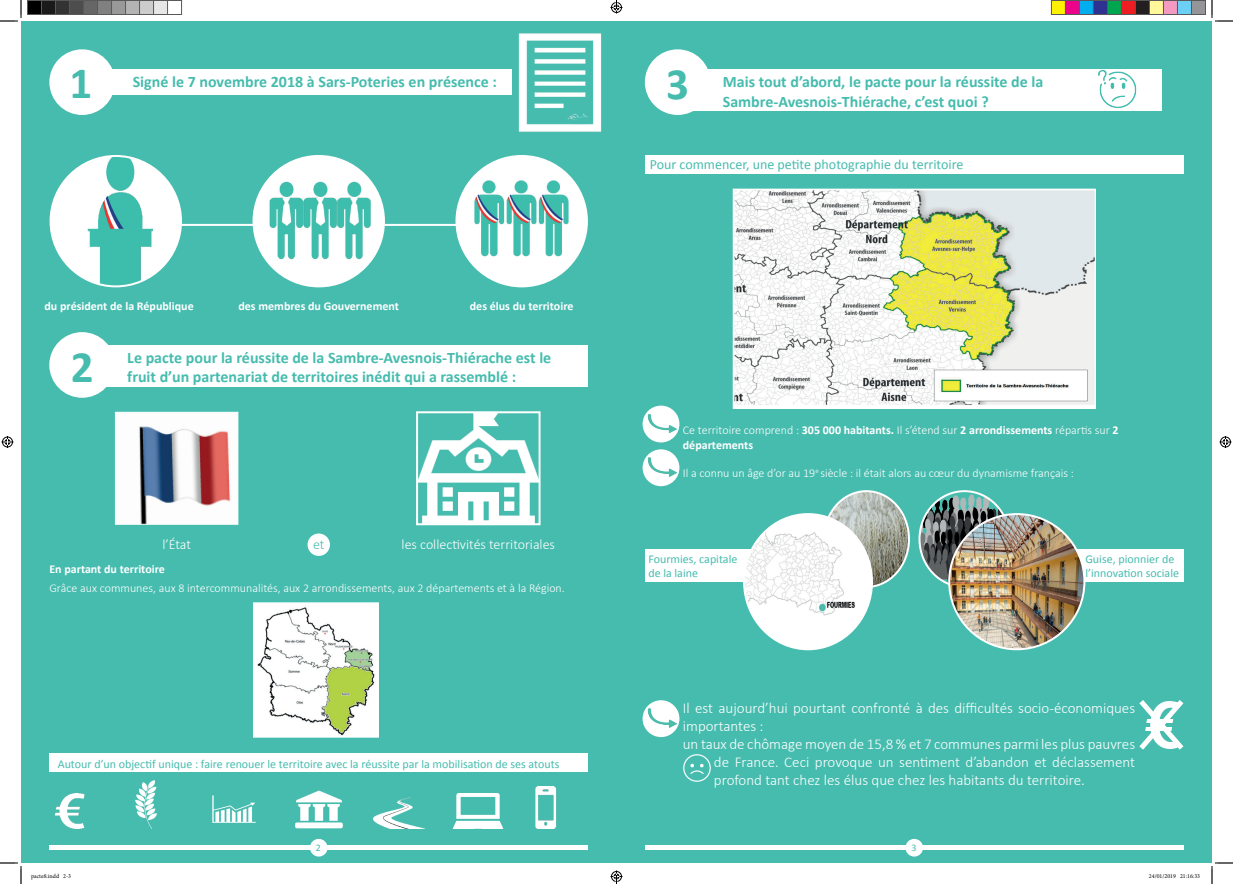
<style>
.page{position:relative;width:1233px;height:884px;background:#fff}
.page>*{position:absolute;margin:0;border:0;box-sizing:border-box;transform-origin:0 0}
.t1{font:700 45px "Calibri";color:#46bcae}
.t2{font:700 16px/19.2px "Calibri";color:#46bcae}
.t3{font:300 15px "Calibri";color:#fff}
.t4{font:14px "Calibri";color:#46bcae}
.t5{font:300 14px "Calibri";color:#fff}
.t6{font:300 14px "Calibri";color:#46bcae}
.t7{font:700 12px/14.4px "Calibri";color:#fff}
.t8{font:300 12px "Calibri";color:#fff}
.t9{font:12px/14.4px "Calibri";color:#46bcae}
.t10{font:10px "Calibri";color:#46bcae}
.t11{font:6px "Minion Pro";color:#000}
.s1{font-weight:300}
</style>
<div class="page">
<div style="left:21px;top:21px;width:1191px;height:842px;background:#46bcae"></div>
<div style="left:108px;top:69px;width:403px;height:26px;background:#fff"></div>
<div style="left:107px;top:345px;width:481px;height:41px;background:#fff"></div>
<img style="left:829px;top:491px;width:80px;height:96px">
<div style="left:307px;top:533px;width:23px;height:23px;background:#fff;border-radius:50%"></div>
<div style="left:692px;top:69px;width:469px;height:42px;background:#fff"></div>
<img style="left:683px;top:754px;width:28px;height:28px">
<div style="left:642px;top:406px;width:37px;height:36px;background:#fff;border-radius:50%"></div>
<div style="left:642px;top:449px;width:37px;height:37px;background:#fff;border-radius:50%"></div>
<img style="left:645px;top:455px;width:32px;height:26px">
<div style="left:645px;top:549px;width:110px;height:33px;background:#fff"></div>
<div style="left:1056px;top:549px;width:127px;height:33px;background:#fff"></div>
<div style="left:49px;top:49px;width:66px;height:66px;background:#fff;border-radius:50%"></div>
<div style="left:49px;top:332px;width:66px;height:66px;background:#fff;border-radius:50%"></div>
<img style="left:921px;top:491px;width:87px;height:94px">
<svg style="left:1139px;top:700px;width:45px;height:50px"></svg>
<div style="left:645px;top:155px;width:538px;height:18px;background:#fff"></div>
<div style="left:645px;top:49px;width:65px;height:66px;background:#fff;border-radius:50%"></div>
<div style="left:49px;top:754px;width:539px;height:18px;background:#fff"></div>
<img style="left:1098px;top:69px;width:39px;height:39px">
<hr style="left:49px;top:846px;width:539px;height:4px;background:#fff">
<div style="left:310px;top:839px;width:17px;height:17px;background:#fff;border-radius:50%"></div>
<hr style="left:645px;top:846px;width:538px;height:4px;background:#fff">
<div style="left:905px;top:839px;width:18px;height:17px;background:#fff;border-radius:50%"></div>
<img style="left:117px;top:414px;width:119px;height:109px">
<div style="left:115px;top:412px;width:123px;height:113px;border:1px solid #fff"></div>
<img style="left:419px;top:414px;width:118px;height:108px">
<div style="left:416px;top:411px;width:124px;height:114px;border:2px solid #fff"></div>
<img style="left:734px;top:191px;width:359px;height:216px">
<div style="left:732px;top:189px;width:363px;height:220px;border:1px solid #fff"></div>
<div style="left:744px;top:514px;width:128px;height:135px;background:#fff;border-radius:50%"></div>
<img style="left:744px;top:514px;width:128px;height:114px">
<img style="left:949px;top:514px;width:135px;height:135px;border-radius:68px">
<img style="left:51px;top:156px;width:130px;height:130px;border-radius:65px">
<img style="left:456px;top:156px;width:131px;height:130px;border-radius:65px">
<img style="left:253px;top:156px;width:131px;height:130px;border-radius:65px">
<hr style="left:181px;top:224px;width:72px;height:2px;background:#fff">
<hr style="left:384px;top:224px;width:72px;height:2px;background:#fff">
<img style="left:54px;top:794px;width:31px;height:34px">
<img style="left:535px;top:786px;width:22px;height:42px">
<img style="left:453px;top:793px;width:50px;height:35px">
<img style="left:373px;top:797px;width:49px;height:31px">
<img style="left:295px;top:790px;width:48px;height:38px">
<img style="left:212px;top:795px;width:44px;height:28px">
<img style="left:135px;top:781px;width:22px;height:47px">
<img style="left:645px;top:411px;width:32px;height:26px">
<img style="left:518px;top:33px;width:84px;height:99px">
<div style="left:642px;top:700px;width:37px;height:37px;background:#fff;border-radius:50%"></div>
<img style="left:645px;top:706px;width:32px;height:25px">
<img style="left:253px;top:603px;width:126px;height:134px">
<svg style="left:0;top:0;width:22px;height:22px"></svg>
<svg style="left:0;top:862px;width:22px;height:22px"></svg>
<svg style="left:1211px;top:0;width:22px;height:22px"></svg>
<svg style="left:1211px;top:862px;width:22px;height:22px"></svg>
<svg style="left:2px;top:436px;width:12px;height:12px"></svg>
<svg style="left:1219px;top:436px;width:12px;height:12px"></svg>
<div style="left:28px;top:0;width:13px;height:14px;background:#000"></div>
<div style="left:27px;top:0;width:15px;height:15px;border:1px solid #595959"></div>
<div style="left:42px;top:0;width:14px;height:14px;background:#1a1a1a"></div>
<div style="left:41px;top:0;width:15px;height:15px;border:1px solid #595959"></div>
<div style="left:56px;top:0;width:14px;height:14px;background:#333"></div>
<div style="left:55px;top:0;width:15px;height:15px;border:1px solid #595959"></div>
<div style="left:70px;top:0;width:14px;height:14px;background:#4d4d4d"></div>
<div style="left:69px;top:0;width:15px;height:15px;border:1px solid #595959"></div>
<div style="left:84px;top:0;width:13px;height:14px;background:#666"></div>
<div style="left:83px;top:0;width:15px;height:15px;border:1px solid #595959"></div>
<div style="left:98px;top:0;width:14px;height:14px;background:#808080"></div>
<div style="left:97px;top:0;width:15px;height:15px;border:1px solid #595959"></div>
<div style="left:112px;top:0;width:13px;height:14px;background:#999"></div>
<div style="left:111px;top:0;width:15px;height:15px;border:1px solid #595959"></div>
<div style="left:126px;top:0;width:14px;height:14px;background:#b3b3b3"></div>
<div style="left:125px;top:0;width:15px;height:15px;border:1px solid #595959"></div>
<div style="left:140px;top:0;width:14px;height:14px;background:#ccc"></div>
<div style="left:139px;top:0;width:15px;height:15px;border:1px solid #595959"></div>
<div style="left:154px;top:0;width:13px;height:14px;background:#e6e6e6"></div>
<div style="left:153px;top:0;width:15px;height:15px;border:1px solid #595959"></div>
<div style="left:167px;top:0;width:15px;height:15px;border:1px solid #595959"></div>
<div style="left:1051px;top:0;width:14px;height:14px;background:#fff101"></div>
<div style="left:1051px;top:0;width:15px;height:15px;border:1px solid #595959"></div>
<div style="left:1065px;top:0;width:14px;height:14px;background:#ed028c"></div>
<div style="left:1065px;top:0;width:15px;height:15px;border:1px solid #595959"></div>
<div style="left:1079px;top:0;width:14px;height:14px;background:#00aeef"></div>
<div style="left:1079px;top:0;width:15px;height:15px;border:1px solid #595959"></div>
<div style="left:1093px;top:0;width:14px;height:14px;background:#2e3092"></div>
<div style="left:1093px;top:0;width:15px;height:15px;border:1px solid #595959"></div>
<div style="left:1107px;top:0;width:14px;height:14px;background:#00a54f"></div>
<div style="left:1107px;top:0;width:15px;height:15px;border:1px solid #595959"></div>
<div style="left:1121px;top:0;width:14px;height:14px;background:#ee1d23"></div>
<div style="left:1121px;top:0;width:15px;height:15px;border:1px solid #595959"></div>
<div style="left:1135px;top:0;width:14px;height:14px;background:#231f20"></div>
<div style="left:1135px;top:0;width:15px;height:15px;border:1px solid #595959"></div>
<div style="left:1149px;top:0;width:14px;height:14px;background:#fff79a"></div>
<div style="left:1149px;top:0;width:15px;height:15px;border:1px solid #595959"></div>
<div style="left:1163px;top:0;width:14px;height:14px;background:#f499c2"></div>
<div style="left:1163px;top:0;width:15px;height:15px;border:1px solid #595959"></div>
<div style="left:1177px;top:0;width:14px;height:14px;background:#6bcff6"></div>
<div style="left:1177px;top:0;width:15px;height:15px;border:1px solid #595959"></div>
<div style="left:1191px;top:0;width:14px;height:14px;background:#939598"></div>
<div style="left:1191px;top:0;width:15px;height:15px;border:1px solid #595959"></div>
<svg style="left:610px;top:0;width:12px;height:14px"></svg>
<svg style="left:610px;top:870px;width:12px;height:14px"></svg>
<h1 class="t1" style="left:69px;top:54px;width:24px">1</h1>
<p class="t2" style="left:133px;top:73px;width:365px">Signé le 7 novembre 2018 à Sars-Poteries en présence :</p>
<p class="t7" style="left:45px;top:298px;width:151px">du président de la République</p>
<p class="t7" style="left:238px;top:298px;width:162px">des membres du Gouvernement</p>
<p class="t7" style="left:470px;top:298px;width:105px">des élus du territoire</p>
<p class="t2" style="left:127px;top:348px;width:425px">Le pacte pour la réussite de la Sambre-Avesnois-Thiérache est le fruit d’un partenariat de territoires inédit qui a rassemblé :</p>
<h1 class="t1" style="left:71px;top:338px;width:24px">2</h1>
<p class="t5" style="left:162px;top:535px;width:30px">l’État</p>
<p class="t6" style="left:313px;top:535px;width:13px">et</p>
<p class="t5" style="left:401px;top:535px;width:155px">les collectivités territoriales</p>
<p class="t8" style="left:49px;top:581px;width:517px">Grâce aux communes, aux 8 intercommunalités, aux 2 arrondissements, aux 2 départements et à la Région.</p>
<p class="t7" style="left:49px;top:562px;width:117px">En partant du territoire</p>
<p class="t9" style="left:58px;top:757px;width:503px">Autour d’un objectif unique : faire renouer le territoire avec la réussite par la mobilisation de ses atouts</p>
<h1 class="t1" style="left:666px;top:55px;width:24px">3</h1>
<p class="t2" style="left:723px;top:73px;width:322px">Mais tout d’abord, le pacte pour la réussite de la<br>Sambre-Avesnois-Thiérache, c’est quoi ?</p>
<p class="t4" style="left:650px;top:156px;width:315px">Pour commencer, une petite photographie du territoire</p>
<p class="t7" style="left:683px;top:423px;width:437px"><span class="s1">Ce territoire comprend :</span> 305 000 habitants. <span class="s1">Il s’étend sur</span> 2 arrondissements <span class="s1">répartis sur</span> 2 départements</p>
<p class="t8" style="left:683px;top:465px;width:392px">Il a connu un âge d’or au 19<sup>e</sup> siècle : il était alors au cœur du dynamisme français :</p>
<p class="t9" style="left:648px;top:552px;width:91px">Fourmies, capitale de la laine</p>
<p class="t9" style="left:1085px;top:552px;width:95px">Guise, pionnier de l’innovation sociale</p>
<p class="t3" style="left:683px;top:699px;width:454px">Il est aujourd’hui pourtant confronté à des difficultés socio-économiques</p>
<p class="t3" style="left:683px;top:717px;width:82px">importantes :</p>
<p class="t3" style="left:683px;top:735px;width:454px">un taux de chômage moyen de 15,8 % et 7 communes parmi les plus pauvres</p>
<p class="t3" style="left:714px;top:753px;width:422px">de France. Ceci provoque un sentiment d’abandon et déclassement</p>
<p class="t3" style="left:714px;top:771px;width:372px">profond tant chez les élus que chez les habitants du territoire.</p>
<p class="t10" style="left:316px;top:842px;width:7px">2</p>
<p class="t10" style="left:911px;top:842px;width:7px">3</p>
<p class="t11" style="left:31px;top:872px;width:42px">pacte8.indd 2-3</p>
<p class="t11" style="left:1149px;top:872px;width:53px">24/01/2019 21:16:33</p>
</div>
